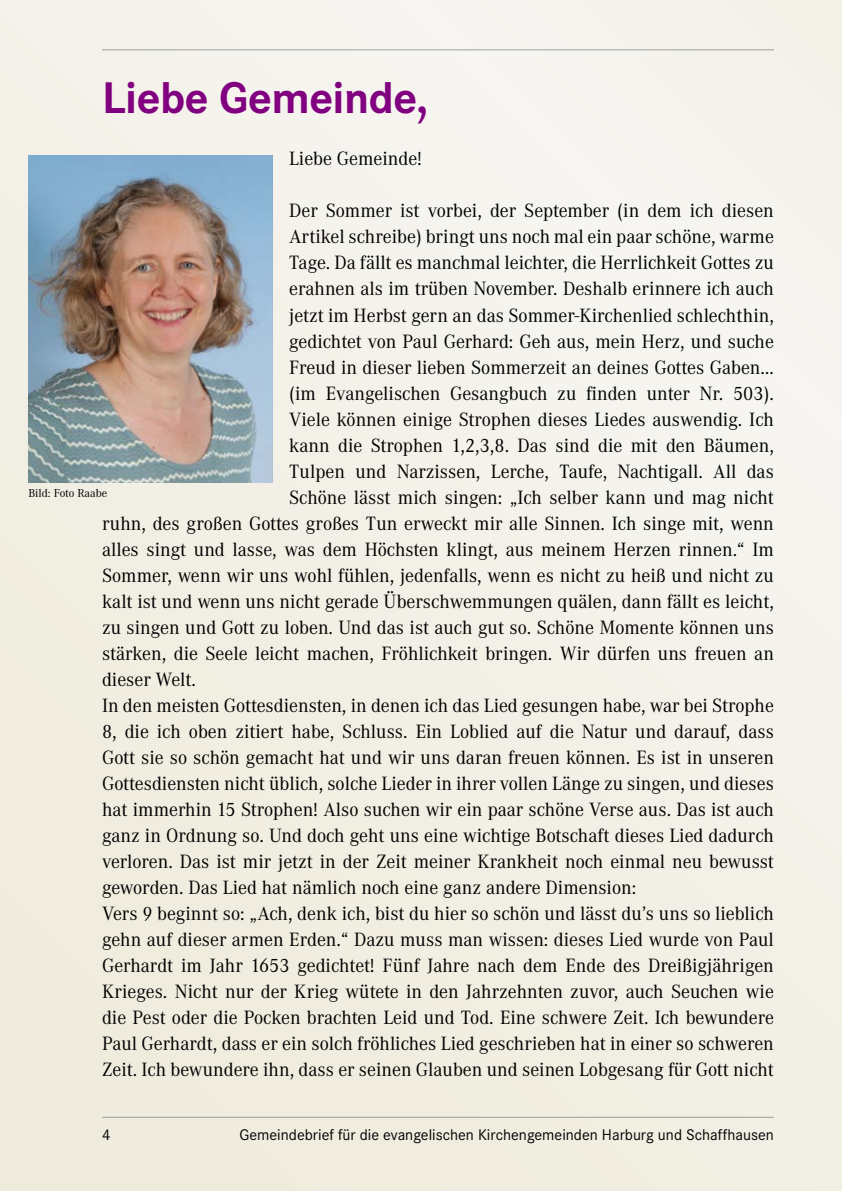
<style>
.page{position:relative;width:842px;height:1191px;background:#f3f0e6}
.page>*{position:absolute;margin:0;border:0;box-sizing:border-box;transform-origin:0 0}
.t1{font:700 46px "Corporate S";letter-spacing:-.01em;color:#800080}
.t2{font:20px "Corporate A";color:#000}
.t3{font:16px "Corporate S";color:#000}
.t4{font:12px "Corporate A";color:#000}
</style>
<div class="page">
<hr style="left:102px;top:49px;width:672px;height:1px;background:#9c9e9f">
<hr style="left:102px;top:1116px;width:672px;height:1px;background:#9c9e9f">
<img style="left:28px;top:155px;width:244px;height:327px">
<h1 class="t1" style="left:102px;top:72px;width:328px">Liebe Gemeinde,</h1>
<p class="t2" style="left:289px;top:148px;width:134px">Liebe Gemeinde!</p>
<p class="t2" style="left:289px;top:200px;width:486px">Der Sommer ist vorbei, der September (in dem ich diesen</p>
<p class="t2" style="left:289px;top:226px;width:486px">Artikel schreibe) bringt uns noch mal ein paar schöne, warme</p>
<p class="t2" style="left:289px;top:252px;width:486px">Tage. Da fällt es manchmal leichter, die Herrlichkeit Gottes zu</p>
<p class="t2" style="left:289px;top:278px;width:486px">erahnen als im trüben November. Deshalb erinnere ich auch</p>
<p class="t2" style="left:289px;top:304px;width:486px">jetzt im Herbst gern an das Sommer-Kirchenlied schlechthin,</p>
<p class="t2" style="left:289px;top:330px;width:486px">gedichtet von Paul Gerhard: Geh aus, mein Herz, und suche</p>
<p class="t2" style="left:289px;top:356px;width:486px">Freud in dieser lieben Sommerzeit an deines Gottes Gaben…</p>
<p class="t2" style="left:289px;top:382px;width:486px">(im Evangelischen Gesangbuch zu finden unter Nr. 503).</p>
<p class="t2" style="left:289px;top:408px;width:486px">Viele können einige Strophen dieses Liedes auswendig. Ich</p>
<p class="t2" style="left:289px;top:434px;width:486px">kann die Strophen 1,2,3,8. Das sind die mit den Bäumen,</p>
<p class="t2" style="left:289px;top:460px;width:486px">Tulpen und Narzissen, Lerche, Taufe, Nachtigall. All das</p>
<p class="t2" style="left:289px;top:486px;width:486px">Schöne lässt mich singen: „Ich selber kann und mag nicht</p>
<p class="t2" style="left:102px;top:512px;width:673px">ruhn, des großen Gottes großes Tun erweckt mir alle Sinnen. Ich singe mit, wenn</p>
<p class="t2" style="left:102px;top:538px;width:673px">alles singt und lasse, was dem Höchsten klingt, aus meinem Herzen rinnen.“ Im</p>
<p class="t2" style="left:102px;top:564px;width:673px">Sommer, wenn wir uns wohl fühlen, jedenfalls, wenn es nicht zu heiß und nicht zu</p>
<p class="t2" style="left:102px;top:590px;width:673px">kalt ist und wenn uns nicht gerade Überschwemmungen quälen, dann fällt es leicht,</p>
<p class="t2" style="left:102px;top:616px;width:673px">zu singen und Gott zu loben. Und das ist auch gut so. Schöne Momente können uns</p>
<p class="t2" style="left:102px;top:642px;width:673px">stärken, die Seele leicht machen, Fröhlichkeit bringen. Wir dürfen uns freuen an</p>
<p class="t2" style="left:102px;top:668px;width:96px">dieser Welt.</p>
<p class="t2" style="left:102px;top:694px;width:673px">In den meisten Gottesdiensten, in denen ich das Lied gesungen habe, war bei Strophe</p>
<p class="t2" style="left:102px;top:720px;width:673px">8, die ich oben zitiert habe, Schluss. Ein Loblied auf die Natur und darauf, dass</p>
<p class="t2" style="left:102px;top:746px;width:673px">Gott sie so schön gemacht hat und wir uns daran freuen können. Es ist in unseren</p>
<p class="t2" style="left:102px;top:772px;width:673px">Gottesdiensten nicht üblich, solche Lieder in ihrer vollen Länge zu singen, und dieses</p>
<p class="t2" style="left:102px;top:798px;width:673px">hat immerhin 15 Strophen! Also suchen wir ein paar schöne Verse aus. Das ist auch</p>
<p class="t2" style="left:102px;top:824px;width:673px">ganz in Ordnung so. Und doch geht uns eine wichtige Botschaft dieses Lied dadurch</p>
<p class="t2" style="left:102px;top:850px;width:673px">verloren. Das ist mir jetzt in der Zeit meiner Krankheit noch einmal neu bewusst</p>
<p class="t2" style="left:102px;top:876px;width:536px">geworden. Das Lied hat nämlich noch eine ganz andere Dimension:</p>
<p class="t2" style="left:102px;top:902px;width:673px">Vers 9 beginnt so: „Ach, denk ich, bist du hier so schön und lässt du’s uns so lieblich</p>
<p class="t2" style="left:102px;top:928px;width:673px">gehn auf dieser armen Erden.“ Dazu muss man wissen: dieses Lied wurde von Paul</p>
<p class="t2" style="left:102px;top:954px;width:673px">Gerhardt im Jahr 1653 gedichtet! Fünf Jahre nach dem Ende des Dreißigjährigen</p>
<p class="t2" style="left:102px;top:980px;width:673px">Krieges. Nicht nur der Krieg wütete in den Jahrzehnten zuvor, auch Seuchen wie</p>
<p class="t2" style="left:102px;top:1006px;width:673px">die Pest oder die Pocken brachten Leid und Tod. Eine schwere Zeit. Ich bewundere</p>
<p class="t2" style="left:102px;top:1032px;width:673px">Paul Gerhardt, dass er ein solch fröhliches Lied geschrieben hat in einer so schweren</p>
<p class="t2" style="left:102px;top:1058px;width:673px">Zeit. Ich bewundere ihn, dass er seinen Glauben und seinen Lobgesang für Gott nicht</p>
<p class="t4" style="left:28px;top:486px;width:81px">Bild: Foto Raabe</p>
<p class="t3" style="left:102px;top:1125px;width:10px">4</p>
<p class="t3" style="left:240px;top:1125px;width:536px">Gemeindebrief für die evangelischen Kirchengemeinden Harburg und Schaffhausen</p>
</div>
